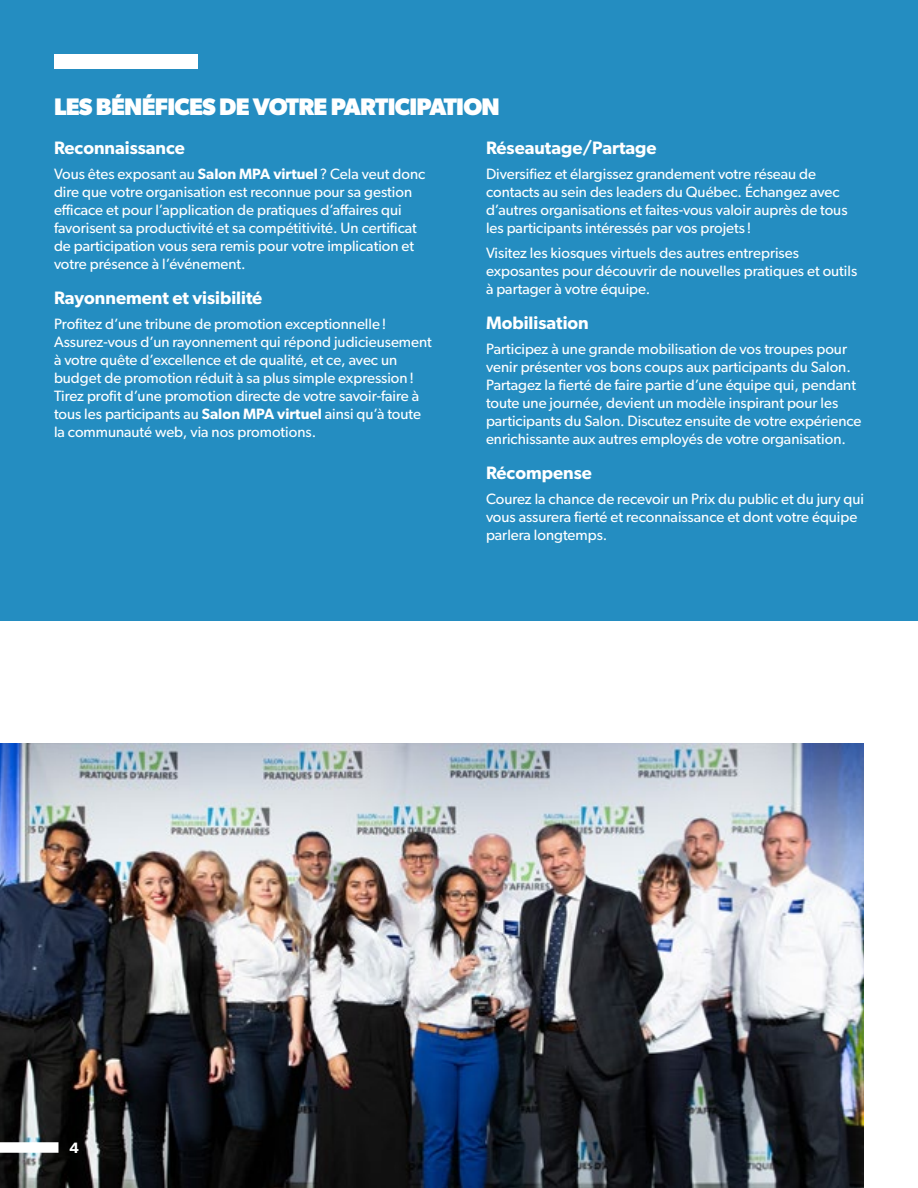
<style>
.page{position:relative;width:918px;height:1188px;background:#fff}
.page>*{position:absolute;margin:0;border:0;box-sizing:border-box;transform-origin:0 0}
.Titre_1{font:700 24px "Gibson";letter-spacing:-.03em;color:#fff}
.Titre_2{font:600 18px "Gibson";color:#fff}
.t1{font:15px/18px "Gibson";color:#fff}
.t2{font:600 15px "Gibson";color:#fff}
.s1{font-weight:600}
</style>
<div class="page">
<div style="left:0;top:0;width:918px;height:620px;background:#248dc1"></div>
<img style="left:0;top:744px;width:864px;height:444px">
<div style="left:0;top:1142px;width:58px;height:11px;background:#fff"></div>
<div style="left:54px;top:54px;width:144px;height:15px;background:#fff"></div>
<p class="Titre_1" style="left:54px;top:92px;width:447px">LES BÉNÉFICES DE VOTRE PARTICIPATION</p>
<p class="Titre_2" style="left:54px;top:137px;width:132px">Reconnaissance</p>
<p class="t1" style="left:54px;top:165px;width:373px">Vous êtes exposant au <span class="s1">Salon MPA virtuel</span> ? Cela veut donc dire que votre organisation est reconnue pour sa gestion efficace et pour l’application de pratiques d’affaires qui favorisent sa productivité et sa compétitivité. Un certificat de participation vous sera remis pour votre implication et votre présence à l’événement.</p>
<p class="Titre_2" style="left:54px;top:287px;width:210px">Rayonnement et visibilité</p>
<p class="t1" style="left:54px;top:315px;width:379px">Profitez d’une tribune de promotion exceptionnelle!<br>Assurez-vous d’un rayonnement qui répond judicieusement à votre quête d’excellence et de qualité, et ce, avec un budget de promotion réduit à sa plus simple expression!<br>Tirez profit d’une promotion directe de votre savoir-faire à tous les participants au <span class="s1">Salon MPA virtuel</span> ainsi qu’à toute la communauté web, via nos promotions.</p>
<p class="Titre_2" style="left:486px;top:137px;width:172px">Réseautage/Partage</p>
<p class="t1" style="left:486px;top:165px;width:363px">Diversifiez et élargissez grandement votre réseau de contacts au sein des leaders du Québec. Échangez avec d’autres organisations et faites-vous valoir auprès de tous les participants intéressés par vos projets !</p>
<p class="t1" style="left:486px;top:244px;width:373px">Visitez les kiosques virtuels des autres entreprises exposantes pour découvrir de nouvelles pratiques et outils à partager à votre équipe.</p>
<p class="Titre_2" style="left:486px;top:312px;width:104px">Mobilisation</p>
<p class="t1" style="left:486px;top:339px;width:377px">Participez à une grande mobilisation de vos troupes pour venir présenter vos bons coups aux participants du Salon.<br>Partagez la fierté de faire partie d’une équipe qui, pendant toute une journée, devient un modèle inspirant pour les participants du Salon. Discutez ensuite de votre expérience enrichissante aux autres employés de votre organisation.</p>
<p class="Titre_2" style="left:486px;top:462px;width:107px">Récompense</p>
<p class="t1" style="left:486px;top:489px;width:379px">Courez la chance de recevoir un Prix du public et du jury qui vous assurera fierté et reconnaissance et dont votre équipe parlera longtemps.</p>
<p class="t2" style="left:69px;top:1139px;width:11px">4</p>
</div>
